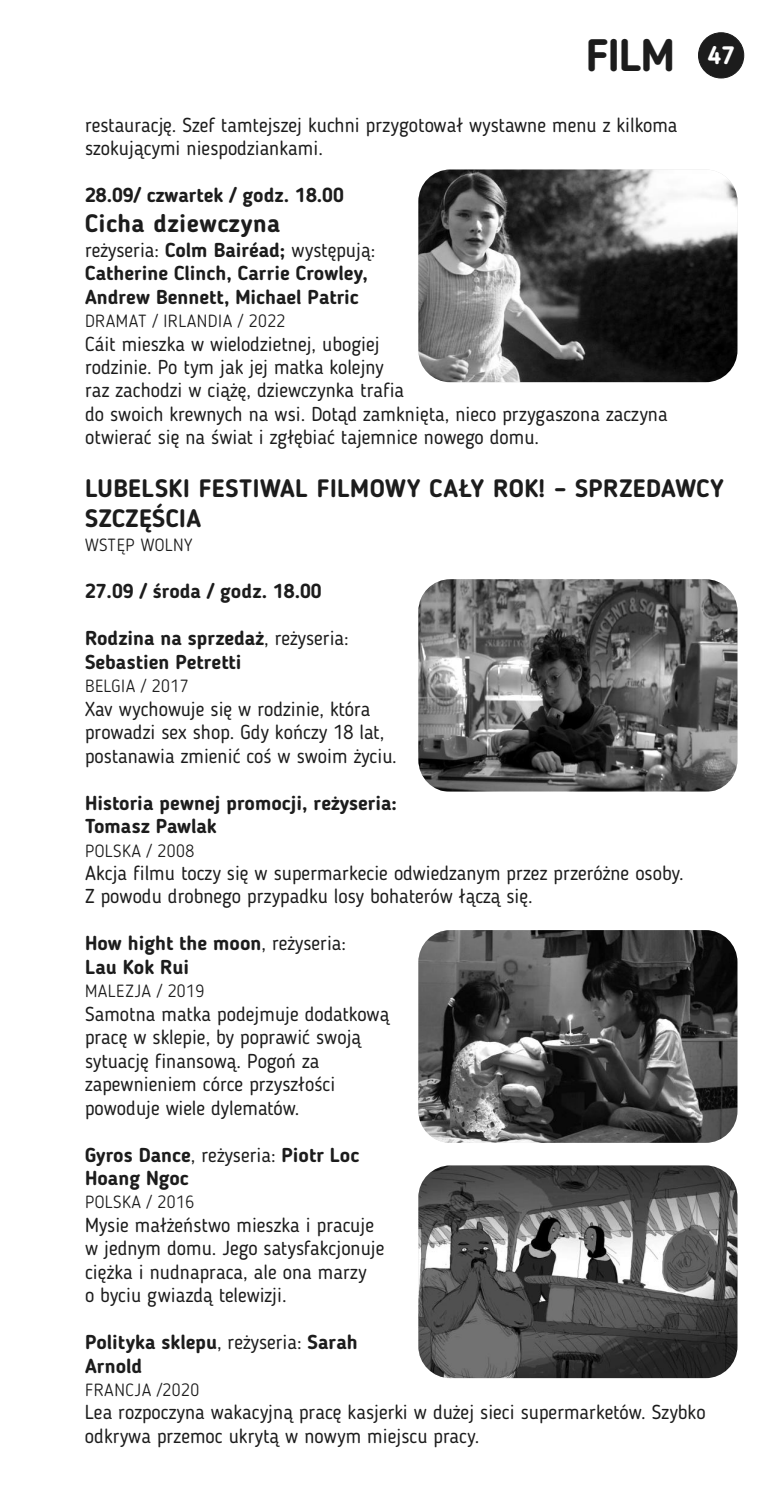
<style>
.page{position:relative;width:780px;height:1489px;background:#fff}
.page>*{position:absolute;margin:0;border:0;box-sizing:border-box;transform-origin:0 0}
.t1{font:700 45px "Blogger Sans";color:#1c1c1c}
.t2{font:700 25px/29.5px "Blogger Sans";letter-spacing:.015em;color:#1c1c1c}
.t3{font:20px/23.5px "Blogger Sans";color:#1c1c1c}
.t4{font:700 20px/23.5px "Blogger Sans";color:#1c1c1c}
.t5{font:300 17.5px "Blogger Sans";letter-spacing:.03em;color:#1c1c1c}
.s1{font-size:25px;color:#fff}
.s2{font-weight:400}
</style>
<div class="page">
<div style="left:698px;top:32px;width:46px;height:46px;background:#1c1c1c;border:1px solid #1c1c1c;border-radius:50%"></div>
<img style="left:418px;top:169px;width:319px;height:213px;border-radius:32px">
<img style="left:418px;top:579px;width:319px;height:213px;border-radius:32px">
<img style="left:418px;top:930px;width:319px;height:212px;border-radius:32px">
<img style="left:418px;top:1165px;width:319px;height:212px;border-radius:32px">
<h1 class="t1" style="left:585px;top:36px;width:151px">FILM <span class="s1">47</span></h1>
<p class="t3" style="left:85px;top:115px;width:594px">restaurację. Szef tamtejszej kuchni przygotował wystawne menu z kilkoma szokującymi niespodziankami.</p>
<p class="t4" style="left:85px;top:185px;width:260px">28.09/ czwartek / godz. 18.00</p>
<p class="t2" style="left:85px;top:211px;width:197px">Cicha dziewczyna</p>
<p class="t4" style="left:85px;top:240px;width:292px"><span class="s2">reżyseria:</span> Colm Bairéad; <span class="s2">występują:<br></span>Catherine Clinch, Carrie Crowley,<br>Andrew Bennett, Michael Patric</p>
<p class="t5" style="left:85px;top:314px;width:202px">DRAMAT / IRLANDIA / 2022</p>
<p class="t3" style="left:85px;top:333px;width:584px">Cáit mieszka w wielodzietnej, ubogiej<br>rodzinie. Po tym jak jej matka kolejny<br>raz zachodzi w ciążę, dziewczynka trafia<br>do swoich krewnych na wsi. Dotąd zamknięta, nieco przygaszona zaczyna otwierać się na świat i zgłębiać tajemnice nowego domu.</p>
<p class="t2" style="left:85px;top:476px;width:640px">LUBELSKI FESTIWAL FILMOWY CAŁY ROK! – SPRZEDAWCY<br>SZCZĘŚCIA</p>
<p class="t5" style="left:85px;top:538px;width:109px">WSTĘP WOLNY</p>
<p class="t4" style="left:85px;top:581px;width:238px">27.09 / środa / godz. 18.00</p>
<p class="t4" style="left:85px;top:628px;width:265px">Rodzina na sprzedaż<span class="s2">, reżyseria:<br></span>Sebastien Petretti</p>
<p class="t5" style="left:85px;top:679px;width:105px">BELGIA / 2017</p>
<p class="t3" style="left:85px;top:698px;width:313px">Xav wychowuje się w rodzinie, która prowadzi sex shop. Gdy kończy 18 lat, postanawia zmienić coś w swoim życiu.</p>
<p class="t4" style="left:85px;top:792px;width:313px">Historia pewnej promocji, reżyseria:<br>Tomasz Pawlak</p>
<p class="t5" style="left:85px;top:843px;width:111px">POLSKA / 2008</p>
<p class="t3" style="left:85px;top:863px;width:600px">Akcja filmu toczy się w supermarkecie odwiedzanym przez przeróżne osoby.<br>Z powodu drobnego przypadku losy bohaterów łączą się.</p>
<p class="t4" style="left:85px;top:933px;width:263px">How hight the moon<span class="s2">, reżyseria:<br></span>Lau Kok Rui</p>
<p class="t5" style="left:85px;top:984px;width:121px">MALEZJA / 2019</p>
<p class="t3" style="left:85px;top:1003px;width:306px">Samotna matka podejmuje dodatkową pracę w sklepie, by poprawić swoją sytuację finansową. Pogoń za zapewnieniem córce przyszłości powoduje wiele dylematów.</p>
<p class="t4" style="left:85px;top:1144px;width:276px">Gyros Dance<span class="s2">, reżyseria:</span> Piotr Loc<br>Hoang Ngoc</p>
<p class="t5" style="left:85px;top:1194px;width:111px">POLSKA / 2016</p>
<p class="t3" style="left:85px;top:1214px;width:301px">Mysie małżeństwo mieszka i pracuje w jednym domu. Jego satysfakcjonuje ciężka i nudnapraca, ale ona marzy<br>o byciu gwiazdą telewizji.</p>
<p class="t4" style="left:85px;top:1331px;width:274px">Polityka sklepu<span class="s2">, reżyseria:</span> Sarah<br>Arnold</p>
<p class="t5" style="left:85px;top:1382px;width:116px">FRANCJA /2020</p>
<p class="t3" style="left:85px;top:1402px;width:622px">Lea rozpoczyna wakacyjną pracę kasjerki w dużej sieci supermarketów. Szybko odkrywa przemoc ukrytą w nowym miejscu pracy.</p>
</div>
